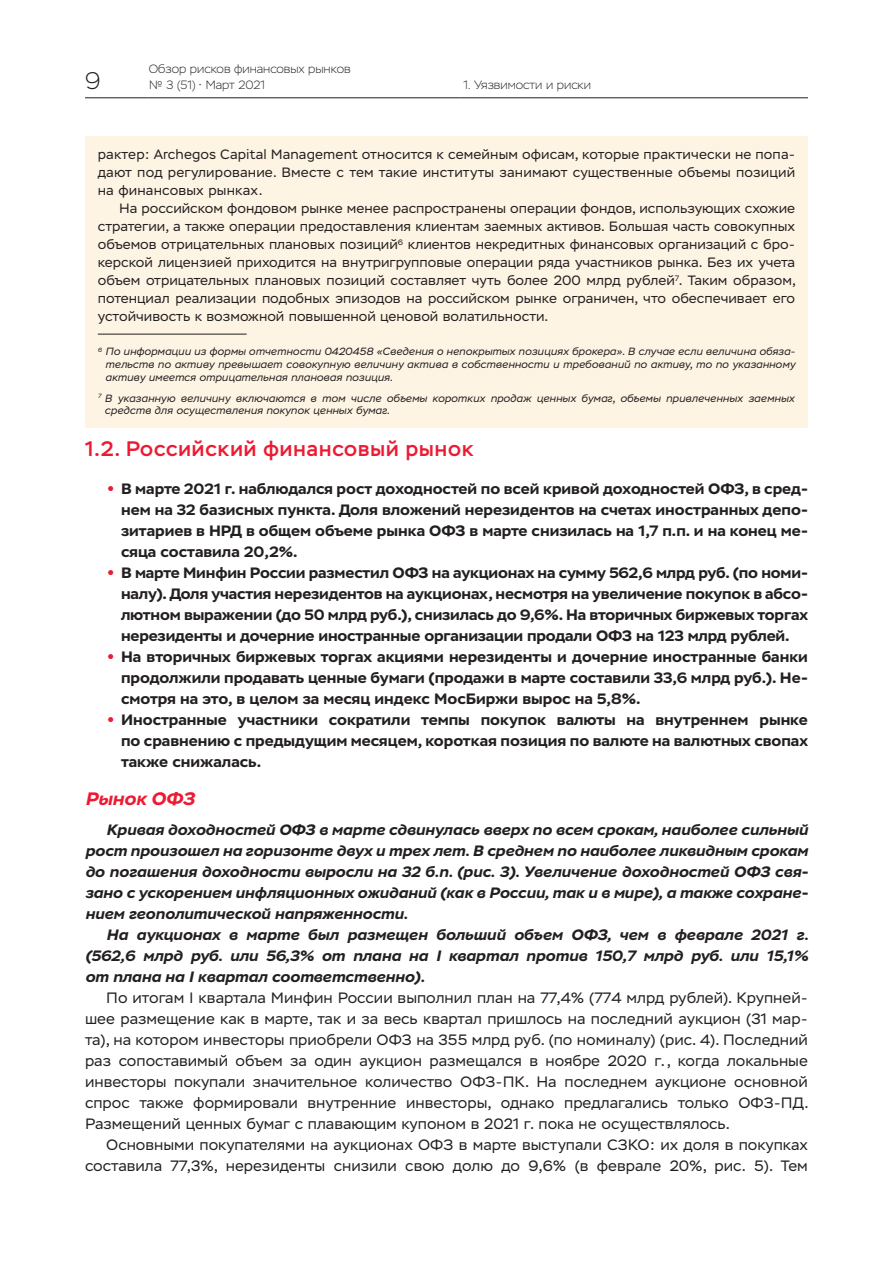
<style>
.page{position:relative;width:893px;height:1263px;background:#fff}
.page>*{position:absolute;margin:0;border:0;box-sizing:border-box;transform-origin:0 0}
.t1{font:200 24px "Stem";color:#231f20}
.Раздел{font:500 21px "Stem";letter-spacing:.05em;color:#ed1a33}
.ПодРаздел{font:italic 700 18px "Stem Text";color:#ed1a33}
.t2{font:700 15px/21px "Stem Text";color:#231f20;text-align:justify}
.Текст{font:15px/21px "Stem Text";color:#231f20;text-align:justify}
.Текст-2{font:italic 700 15px/21px "Stem Text";color:#231f20;text-align:justify}
.Текст_бокс{font:13.5px/18px "Stem Text";color:#231f20;text-align:justify}
.t3{font:200 12px/16.5px "Stem";color:#231f20}
.Сноска_бокс{font:italic 10.5px/12.6px "Stem Text";color:#231f20;text-align:justify}
.s1{font-family:"Helios";color:#ed1a33}
</style>
<div class="page">
<hr style="left:85px;top:98px;width:64px;height:1px;background:#231f20">
<hr style="left:149px;top:98px;width:310px;height:1px;background:#231f20">
<hr style="left:459px;top:98px;width:349px;height:1px;background:#231f20">
<div style="left:85px;top:136px;width:723px;height:291px;background:#fef4e4"></div>
<hr style="left:98px;top:334px;width:149px;height:1px;background:#231f20">
<h1 class="t1" style="left:85px;top:67px;width:17px">9</h1>
<p class="t3" style="left:149px;top:61px;width:203px">Обзор рисков финансовых рынков № 3 (51) • Март 2021</p>
<p class="t3" style="left:463px;top:77px;width:129px">1. Уязвимости и риски</p>
<p class="Текст_бокс" style="left:98px;top:146px;width:699px">рактер: Archegos Capital Management относится к семейным офисам, которые практически не попа&shy;дают под регулирование. Вместе с тем такие институты занимают существенные объемы позиций на финансовых рынках.</p>
<p class="Текст_бокс" style="left:98px;top:200px;width:699px;text-indent:21px">На российском фондовом рынке менее распространены операции фондов, использующих схожие стратегии, а также операции предоставления клиентам заемных активов. Большая часть совокупных объемов отрицательных плановых позиций<sup>6</sup> клиентов некредитных финансовых организаций с бро&shy;керской лицензией приходится на внутригрупповые операции ряда участников рынка. Без их учета объем отрицательных плановых позиций составляет чуть более 200 млрд рублей<sup>7</sup>. Таким образом, потенциал реализации подобных эпизодов на российском рынке ограничен, что обеспечивает его устойчивость к возможной повышенной ценовой волатильности.</p>
<p class="Сноска_бокс" style="left:105px;top:346px;width:691px;text-indent:-7px"><sup>6</sup> По информации из формы отчетности 0420458 «Сведения о непокрытых позициях брокера». В случае если величина обяза&shy;тельств по активу превышает совокупную величину актива в собственности и требований по активу, то по указанному активу имеется отрицательная плановая позиция.</p>
<p class="Сноска_бокс" style="left:105px;top:392px;width:691px;text-indent:-7px"><sup>7</sup> В указанную величину включаются в том числе объемы коротких продаж ценных бумаг, объемы привлеченных заемных средств для осуществления покупок ценных бумаг.</p>
<p class="Раздел" style="left:85px;top:436px;width:390px">1.2. Российский финансовый рынок</p>
<p class="t2" style="left:121px;top:479px;width:688px;text-indent:-13px"><span class="s1">•</span> В марте 2021 г. наблюдался рост доходностей по всей кривой доходностей ОФЗ, в сред&shy;нем на 32 базисных пункта. Доля вложений нерезидентов на счетах иностранных депо&shy;зитариев в НРД в общем объеме рынка ОФЗ в марте снизилась на 1,7 п.п. и на конец ме&shy;сяца составила 20,2%.</p>
<p class="t2" style="left:121px;top:563px;width:688px;text-indent:-13px"><span class="s1">•</span> В марте Минфин России разместил ОФЗ на аукционах на сумму 562,6 млрд руб. (по номи&shy;налу). Доля участия нерезидентов на аукционах, несмотря на увеличение покупок в абсо&shy;лютном выражении (до 50 млрд руб.), снизилась до 9,6%. На вторичных биржевых торгах нерезиденты и дочерние иностранные организации продали ОФЗ на 123 млрд рублей.</p>
<p class="t2" style="left:121px;top:647px;width:688px;text-indent:-13px"><span class="s1">•</span> На вторичных биржевых торгах акциями нерезиденты и дочерние иностранные банки продолжили продавать ценные бумаги (продажи в марте составили 33,6 млрд руб.). Не&shy;смотря на это, в целом за месяц индекс МосБиржи вырос на 5,8%.</p>
<p class="t2" style="left:121px;top:710px;width:688px;text-indent:-13px"><span class="s1">•</span> Иностранные участники сократили темпы покупок валюты на внутреннем рынке по сравнению с предыдущим месяцем, короткая позиция по валюте на валютных свопах также снижалась.</p>
<p class="ПодРаздел" style="left:85px;top:787px;width:111px">Рынок ОФЗ</p>
<p class="Текст-2" style="left:85px;top:819px;width:724px;text-indent:21px">Кривая доходностей ОФЗ в марте сдвинулась вверх по всем срокам, наиболее сильный рост произошел на горизонте двух и трех лет. В среднем по наиболее ликвидным срокам до погашения доходности выросли на 32 б.п. (рис. 3). Увеличение доходностей ОФЗ свя&shy;зано с ускорением инфляционных ожиданий (как в России, так и в мире), а также сохране&shy;нием геополитической напряженности.</p>
<p class="Текст-2" style="left:85px;top:924px;width:725px;text-indent:21px">На аукционах в марте был размещен больший объем ОФЗ, чем в феврале 2021 г. (562,6 млрд руб. или 56,3% от плана на I квартал против 150,7 млрд руб. или 15,1% от плана на I квартал соответственно).</p>
<p class="Текст" style="left:85px;top:987px;width:725px;text-indent:21px">По итогам I квартала Минфин России выполнил план на 77,4% (774 млрд рублей). Крупней&shy;шее размещение как в марте, так и за весь квартал пришлось на последний аукцион (31 мар&shy;та), на котором инвесторы приобрели ОФЗ на 355 млрд руб. (по номиналу) (рис. 4). Последний раз сопоставимый объем за один аукцион размещался в ноябре 2020 г., когда локальные инвесторы покупали значительное количество ОФЗ-ПК. На последнем аукционе основной спрос также формировали внутренние инвесторы, однако предлагались только ОФЗ-ПД.<br>Размещений ценных бумаг с плавающим купоном в 2021 г. пока не осуществлялось.</p>
<p class="Текст" style="left:85px;top:1134px;width:724px;text-align:right">Основными покупателями на аукционах ОФЗ в марте выступали СЗКО: их доля в покупках составила 77,3%, нерезиденты снизили свою долю до 9,6% (в феврале 20%, рис. 5). Тем</p>
</div>
